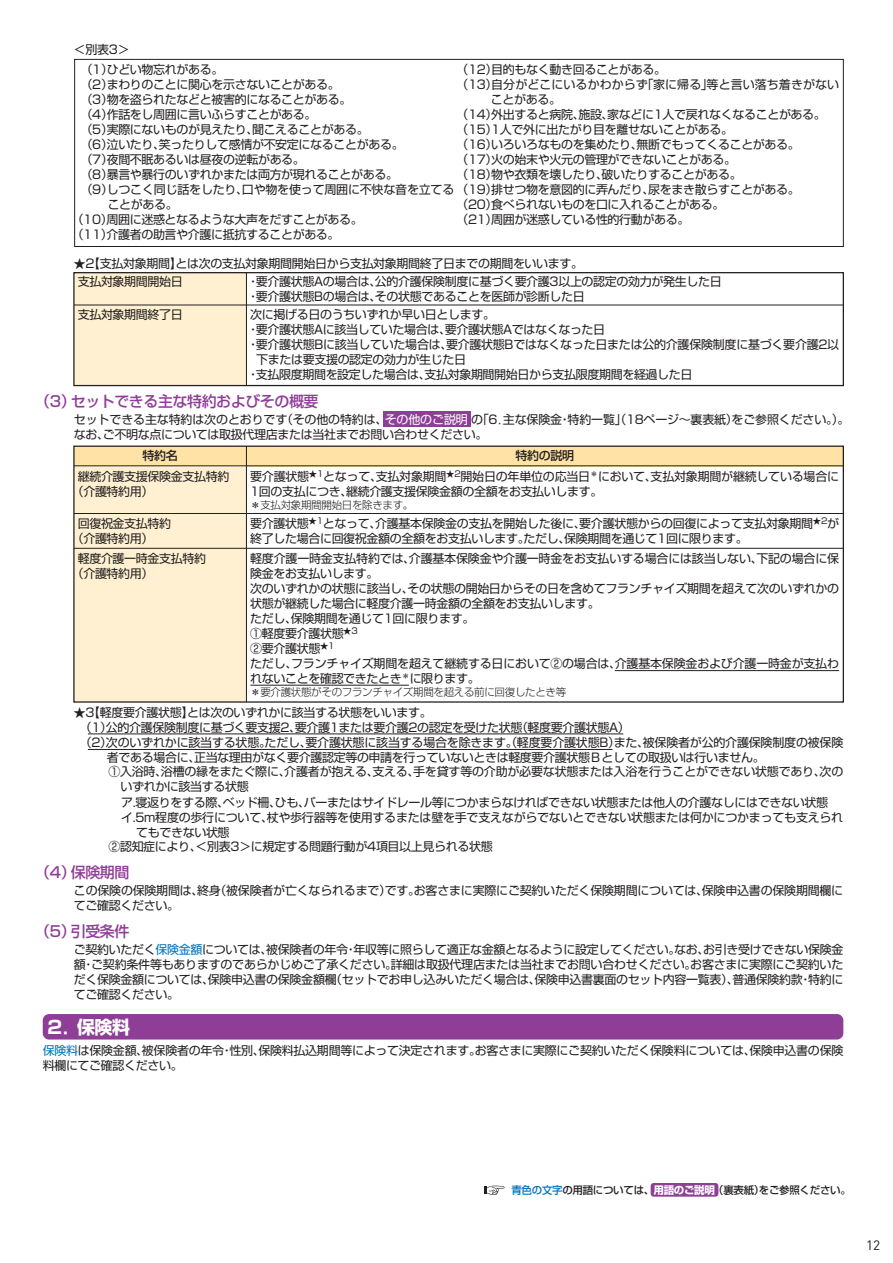
<style>
.page{position:relative;width:893px;height:1263px;background:#fff}
.page>*{position:absolute;margin:0;border:0;box-sizing:border-box;transform-origin:0 0}
.t1{font:700 18px "Shin Go";color:#fff}
.t2{font:500 15px "Shin Go";letter-spacing:-.03em;color:#8f3e97}
.t3{font:13.5px "DIN";color:#231f20}
.t4{font:12px/15px "Shin Go";letter-spacing:-.03em;color:#231f20}
.t5{font:12px/15px "Shin Go";letter-spacing:-.01em;color:#231f20}
.t6{font:12px "Shin Go";letter-spacing:.005em;color:#231f20}
.t7{font:500 12px "Shin Go";letter-spacing:-.03em;color:#231f20}
.t8{font:300 10.5px "Shin Go";letter-spacing:-.03em;color:#231f20}
.t9{font:500 10.5px "Shin Go";letter-spacing:-.03em;color:#231f20}
.s1{color:#fff}
.s2{color:#0072bc}
.s3{font-weight:700;color:#fff}
</style>
<div class="page">
<div style="left:74px;top:446px;width:769px;height:20px;background:#ffe2a5"></div>
<div style="left:74px;top:273px;width:172px;height:112px;background:#fef0d0"></div>
<div style="left:73px;top:272px;width:771px;height:114px;border:1px solid #231f20"></div>
<hr style="left:246px;top:273px;width:1px;height:113px;background:#231f20">
<svg style="left:73px;top:59px;width:771px;height:246px"></svg>
<div style="left:383px;top:411px;width:88px;height:15px;background:#8f3e97"></div>
<div style="left:74px;top:466px;width:172px;height:235px;background:#fef0d0"></div>
<div style="left:73px;top:445px;width:771px;height:258px;border:1px solid #231f20"></div>
<hr style="left:74px;top:513px;width:769px;height:1px;background:#231f20">
<hr style="left:246px;top:446px;width:1px;height:256px;background:#231f20">
<hr style="left:74px;top:548px;width:769px;height:1px;background:#231f20">
<div style="left:43px;top:1014px;width:800px;height:25px;background:#8f3e97;border-radius:6px"></div>
<hr style="left:88px;top:733px;width:535px;height:1px;background:#231f20">
<hr style="left:615px;top:670px;width:224px;height:1px;background:#231f20">
<hr style="left:250px;top:685px;width:159px;height:1px;background:#231f20">
<hr style="left:88px;top:749px;width:524px;height:1px;background:#231f20">
<hr style="left:74px;top:466px;width:769px;height:1px;background:#231f20">
<div style="left:651px;top:1183px;width:67px;height:13px;background:#8f3e97;border-radius:3px"></div>
<svg style="left:484px;top:1186px;width:21px;height:9px"></svg>
<p class="t4" style="left:74px;top:43px;width:57px">＜別表3＞</p>
<p class="t4" style="left:81px;top:63px;width:144px">（1）ひどい物忘れがある。</p>
<p class="t4" style="left:81px;top:78px;width:261px">（2）まわりのことに関心を示さないことがある。</p>
<p class="t4" style="left:81px;top:93px;width:272px">（3）物を盗られたなどと被害的になることがある。</p>
<p class="t4" style="left:81px;top:108px;width:237px">（4）作話をし周囲に言いふらすことがある。</p>
<p class="t4" style="left:81px;top:123px;width:290px">（5）実際にないものが見えたり、聞こえることがある。</p>
<p class="t4" style="left:81px;top:138px;width:325px">（6）泣いたり、笑ったりして感情が不安定になることがある。</p>
<p class="t4" style="left:81px;top:153px;width:226px">（7）夜間不眠あるいは昼夜の逆転がある。</p>
<p class="t4" style="left:81px;top:168px;width:319px">（8）暴言や暴行のいずれかまたは両方が現れることがある。</p>
<p class="t4" style="left:81px;top:183px;width:721px">（9）しつこく同じ話をしたり、口や物を使って周囲に不快な音を立てる（19）排せつ物を意図的に弄んだり、尿をまき散らすことがある。</p>
<p class="t4" style="left:108px;top:198px;width:72px">ことがある。</p>
<p class="t4" style="left:72px;top:213px;width:293px">（10）周囲に迷惑となるような大声をだすことがある。</p>
<p class="t4" style="left:72px;top:228px;width:269px">（11）介護者の助言や介護に抵抗することがある。</p>
<p class="t4" style="left:456px;top:63px;width:211px">（12）目的もなく動き回ることがある。</p>
<p class="t6" style="left:456px;top:80px;width:384px">（13）自分がどこにいるかわからず「家に帰る」等と言い落ち着きがない</p>
<p class="t4" style="left:491px;top:93px;width:72px">ことがある。</p>
<p class="t4" style="left:456px;top:108px;width:371px">（14）外出すると病院、施設、家などに1人で戻れなくなることがある。</p>
<p class="t4" style="left:456px;top:123px;width:278px">（15）1人で外に出たがり目を離せないことがある。</p>
<p class="t4" style="left:456px;top:138px;width:345px">（16）いろいろなものを集めたり、無断でもってくることがある。</p>
<p class="t4" style="left:456px;top:153px;width:281px">（17）火の始末や火元の管理ができないことがある。</p>
<p class="t4" style="left:456px;top:168px;width:287px">（18）物や衣類を壊したり、破いたりすることがある。</p>
<p class="t4" style="left:456px;top:198px;width:269px">（20）食べられないものを口に入れることがある。（21）周囲が迷惑している性的行動がある。</p>
<p class="t4" style="left:78px;top:255px;width:507px;line-height:18.8px;text-indent:-4px">★2【支払対象期間】とは次の支払対象期間開始日から支払対象期間終了日までの期間をいいます。支払対象期間開始日</p>
<p class="t4" style="left:247px;top:276px;width:476px">・要介護状態Aの場合は、公的介護保険制度に基づく要介護3以上の認定の効力が発生した日・要介護状態Bの場合は、その状態であることを医師が診断した日</p>
<p class="t4" style="left:78px;top:308px;width:107px">支払対象期間終了日</p>
<p class="t4" style="left:250px;top:308px;width:246px">次に掲げる日のうちいずれか早い日とします。</p>
<p class="t4" style="left:247px;top:323px;width:360px">・要介護状態Aに該当していた場合は、要介護状態Aではなくなった日</p>
<p class="t4" style="left:247px;top:338px;width:593px">・要介護状態Bに該当していた場合は、要介護状態Bではなくなった日または公的介護保険制度に基づく要介護2以</p>
<p class="t4" style="left:256px;top:353px;width:211px">下または要支援の認定の効力が生じた日</p>
<p class="t4" style="left:247px;top:368px;width:447px">・支払限度期間を設定した場合は、支払対象期間開始日から支払限度期間を経過した日</p>
<p class="t2" style="left:35px;top:395px;width:285px">（3）セットできる主な特約およびその概要</p>
<p class="t5" style="left:74px;top:413px;width:777px">セットできる主な特約は次のとおりです（その他の特約は、<span class="s1">その他のご説明</span> の「6．主な保険金・特約一覧」（18ページ～裏表紙）をご参照ください。）。なお、ご不明な点については取扱代理店または当社までお問い合わせください。</p>
<p class="t7" style="left:143px;top:451px;width:37px">特約名</p>
<p class="t7" style="left:516px;top:451px;width:60px">特約の説明</p>
<p class="t4" style="left:72px;top:470px;width:159px;text-indent:6px">継続介護支援保険金支払特約（介護特約用）</p>
<p class="t4" style="left:250px;top:470px;width:590px">要介護状態<sup>★1</sup>となって、支払対象期間<sup>★2</sup>開始日の年単位の応当日<sup>＊</sup>において、支払対象期間が継続している場合に<br>1回の支払につき、継続介護支援保険金額の全額をお支払いします。</p>
<p class="t8" style="left:250px;top:501px;width:165px">＊支払対象期間開始日を除きます。</p>
<p class="t4" style="left:72px;top:517px;width:101px;text-indent:6px">回復祝金支払特約（介護特約用）</p>
<p class="t4" style="left:250px;top:517px;width:590px">要介護状態<sup>★1</sup>となって、介護基本保険金の支払を開始した後に、要介護状態からの回復によって支払対象期間<sup>★2</sup>が終了した場合に回復祝金額の全額をお支払いします。ただし、保険期間を通じて1回に限ります。</p>
<p class="t4" style="left:72px;top:552px;width:136px;text-indent:6px">軽度介護一時金支払特約（介護特約用）</p>
<p class="t4" style="left:250px;top:552px;width:590px">軽度介護一時金支払特約では、介護基本保険金や介護一時金をお支払いする場合には該当しない、下記の場合に保険金をお支払いします。<br>次のいずれかの状態に該当し、その状態の開始日からその日を含めてフランチャイズ期間を超えて次のいずれかの状態が継続した場合に軽度介護一時金額の全額をお支払いします。<br>ただし、保険期間を通じて1回に限ります。<br>①軽度要介護状態<sup>★3<br></sup>②要介護状態<sup>★1<br></sup>ただし、フランチャイズ期間を超えて継続する日において②の場合は、介護基本保険金および介護一時金が支払われないことを確認できたとき<sup>＊</sup>に限ります。</p>
<p class="t8" style="left:250px;top:688px;width:318px">＊要介護状態がそのフランチャイズ期間を超える前に回復したとき等</p>
<p class="t4" style="left:74px;top:706px;width:359px">★3【軽度要介護状態】とは次のいずれかに該当する状態をいいます。</p>
<p class="t4" style="left:80px;top:721px;width:551px">（1）公的介護保険制度に基づく要支援2、要介護1または要介護2の認定を受けた状態（軽度要介護状態A）</p>
<p class="t4" style="left:80px;top:736px;width:765px">（2）次のいずれかに該当する状態。ただし、要介護状態に該当する場合を除きます。（軽度要介護状態B）また、被保険者が公的介護保険制度の被保険</p>
<p class="t4" style="left:107px;top:751px;width:659px">者である場合に、正当な理由がなく要介護認定等の申請を行っていないときは軽度要介護状態Ｂとしての取扱いは行いません。</p>
<p class="t4" style="left:108px;top:765px;width:736px">①入浴時、浴槽の縁をまたぐ際に、介護者が抱える、支える、手を貸す等の介助が必要な状態または入浴を行うことができない状態であり、次の</p>
<p class="t4" style="left:120px;top:780px;width:130px">いずれかに該当する状態</p>
<p class="t4" style="left:121px;top:796px;width:708px">ア.寝返りをする際、ベッド柵、ひも、バーまたはサイドレール等につかまらなければできない状態または他人の介護なしにはできない状態</p>
<p class="t4" style="left:121px;top:811px;width:724px">イ.5m程度の歩行について、杖や歩行器等を使用するまたは壁を手で支えながらでないとできない状態または何かにつかまっても支えられ</p>
<p class="t4" style="left:136px;top:826px;width:95px">てもできない状態</p>
<p class="t4" style="left:108px;top:840px;width:386px">②認知症により、＜別表3＞に規定する問題行動が4項目以上見られる状態</p>
<p class="t2" style="left:35px;top:867px;width:96px">（4）保険期間</p>
<p class="t4" style="left:74px;top:884px;width:771px">この保険の保険期間は、終身（被保険者が亡くなられるまで）です。お客さまに実際にご契約いただく保険期間については、保険申込書の保険期間欄にてご確認ください。</p>
<p class="t2" style="left:35px;top:925px;width:96px">（5）引受条件</p>
<p class="t4" style="left:74px;top:943px;width:771px;text-align:justify">ご契約いただく<span class="s2">保険金額</span>については、被保険者の年令・年収等に照らして適正な金額となるように設定してください。なお、お引き受けできない保険金額・ご契約条件等もありますのであらかじめご了承ください。詳細は取扱代理店または当社までお問い合わせください。お客さまに実際にご契約いただく保険金額については、保険申込書の保険金額欄（セットでお申し込みいただく場合は、保険申込書裏面のセット内容一覧表）、普通保険約款・特約にてご確認ください。</p>
<h1 class="t1" style="left:48px;top:1020px;width:84px">2．保険料</h1>
<p class="t4" style="left:43px;top:1044px;width:802px"><span class="s2">保険料</span>は保険金額、被保険者の年令・性別、保険料払込期間等によって決定されます。お客さまに実際にご契約いただく保険料については、保険申込書の保険料欄にてご確認ください。</p>
<p class="t9" style="left:511px;top:1186px;width:341px"><span class="s2">青色の文字</span>の用語については、<span class="s3">用語のご説明</span> （裏表紙）をご参照ください。</p>
<p class="t3" style="left:866px;top:1237px;width:16px">12</p>
</div>
